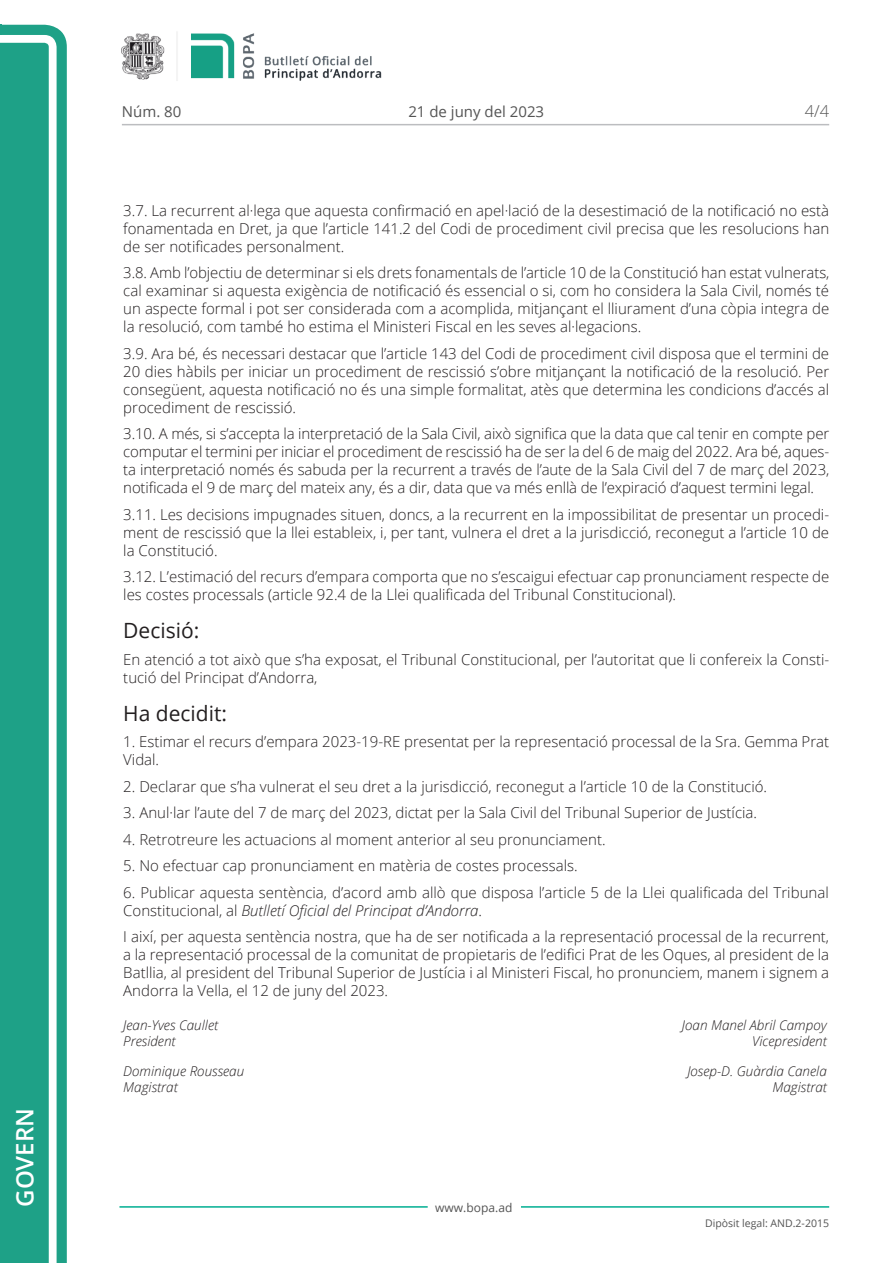
<style>
.page{position:relative;width:893px;height:1263px;background:#fff}
.page>*{position:absolute;margin:0;border:0;box-sizing:border-box;transform-origin:0 0}
.t1{font:600 24px "Open Sans";color:#fff}
.Titol_4_-_TC{font:21px "Open Sans";color:#231f20}
.t2{font:300 16.5px "Open Sans";color:#545454}
.Body_text{font:300 15px/18px "Open Sans";color:#231f20;text-align:justify}
.t3{font:15px "Open Sans";color:#545454}
.signatura{font:italic 300 13.5px "Open Sans";color:#231f20}
.t4{font:12px "Open Sans";color:#545454}
.t5{font:10.5px "Open Sans";color:#545454}
.s1{font-style:italic}
</style>
<div class="page">
<svg style="left:0;top:25px;width:67px;height:1238px;fill:#1ea187"></svg>
<div style="left:0;top:43px;width:49px;height:1220px;background:#1ea187"></div>
<img style="left:122px;top:32px;width:260px;height:49px">
<hr style="left:119px;top:1206px;width:309px;height:2px;background:#00ae91">
<hr style="left:521px;top:1206px;width:308px;height:2px;background:#00ae91">
<hr style="left:122px;top:124px;width:707px;height:1px;background:#bcbdc0">
<h1 class="t1" style="left:8px;top:1207px;width:100px;rotate:-90deg">Govern</h1>
<p class="t3" style="left:122px;top:102px;width:61px">Núm. 80</p>
<p class="t3" style="left:408px;top:102px;width:137px">21 de juny del 2023</p>
<p class="t2" style="left:805px;top:100px;width:26px">4/4</p>
<p class="Body_text" style="left:123px;top:201px;width:707px">3.7. La recurrent al·lega que aquesta confirmació en apel·lació de la desestimació de la notificació no està fonamentada en Dret, ja que l’article 141.2 del Codi de procediment civil precisa que les resolucions han de ser notificades personalment.</p>
<p class="Body_text" style="left:123px;top:263px;width:708px">3.8. Amb l’objectiu de determinar si els drets fonamentals de l’article 10 de la Constitució han estat vulnerats, cal examinar si aquesta exigència de notificació és essencial o si, com ho considera la Sala Civil, només té un aspecte formal i pot ser considerada com a acomplida, mitjançant el lliurament d’una còpia integra de la resolució, com també ho estima el Ministeri Fiscal en les seves al·legacions.</p>
<p class="Body_text" style="left:123px;top:344px;width:707px">3.9. Ara bé, és necessari destacar que l’article 143 del Codi de procediment civil disposa que el termini de 20 dies hàbils per iniciar un procediment de rescissió s’obre mitjançant la notificació de la resolució. Per consegüent, aquesta notificació no és una simple formalitat, atès que determina les condicions d’accés al procediment de rescissió.</p>
<p class="Body_text" style="left:123px;top:424px;width:707px">3.10. A més, si s’accepta la interpretació de la Sala Civil, això significa que la data que cal tenir en compte per computar el termini per iniciar el procediment de rescissió ha de ser la del 6 de maig del 2022. Ara bé, aques&shy;ta interpretació només és sabuda per la recurrent a través de l’aute de la Sala Civil del 7 de març del 2023, notificada el 9 de març del mateix any, és a dir, data que va més enllà de l’expiració d’aquest termini legal.</p>
<p class="Body_text" style="left:123px;top:505px;width:707px">3.11. Les decisions impugnades situen, doncs, a la recurrent en la impossibilitat de presentar un procedi&shy;ment de rescissió que la llei estableix, i, per tant, vulnera el dret a la jurisdicció, reconegut a l’article 10 de la Constitució.</p>
<p class="Body_text" style="left:123px;top:567px;width:707px">3.12. L’estimació del recurs d’empara comporta que no s’escaigui efectuar cap pronunciament respecte de les costes processals (article 92.4 de la Llei qualificada del Tribunal Constitucional).</p>
<p class="Titol_4_-_TC" style="left:123px;top:616px;width:77px">Decisió:</p>
<p class="Body_text" style="left:123px;top:650px;width:707px">En atenció a tot això que s’ha exposat, el Tribunal Constitucional, per l’autoritat que li confereix la Consti&shy;tució del Principat d’Andorra,</p>
<p class="Titol_4_-_TC" style="left:123px;top:699px;width:105px">Ha decidit:</p>
<p class="Body_text" style="left:123px;top:732px;width:707px">1. Estimar el recurs d’empara 2023-19-RE presentat per la representació processal de la Sra. Gemma Prat<br>Vidal.</p>
<p class="Body_text" style="left:123px;top:777px;width:645px">2. Declarar que s’ha vulnerat el seu dret a la jurisdicció, reconegut a l’article 10 de la Constitució.</p>
<p class="Body_text" style="left:123px;top:803px;width:635px">3. Anul·lar l’aute del 7 de març del 2023, dictat per la Sala Civil del Tribunal Superior de Justícia.</p>
<p class="Body_text" style="left:123px;top:830px;width:484px">4. Retrotreure les actuacions al moment anterior al seu pronunciament.</p>
<p class="Body_text" style="left:123px;top:856px;width:456px">5. No efectuar cap pronunciament en matèria de costes processals.</p>
<p class="Body_text" style="left:123px;top:883px;width:707px">6. Publicar aquesta sentència, d’acord amb allò que disposa l’article 5 de la Llei qualificada del Tribunal<br>Constitucional, al <span class="s1">Butlletí Oficial del Principat d’Andorra</span>.</p>
<p class="Body_text" style="left:123px;top:927px;width:707px">I així, per aquesta sentència nostra, que ha de ser notificada a la representació processal de la recurrent, a la representació processal de la comunitat de propietaris de l’edifici Prat de les Oques, al president de la Batllia, al president del Tribunal Superior de Justícia i al Ministeri Fiscal, ho pronunciem, manem i signem a Andorra la Vella, el 12 de juny del 2023.</p>
<p class="signatura" style="left:123px;top:1015px;width:96px">Jean-Yves Caullet</p>
<p class="signatura" style="left:682px;top:1015px;width:146px">Joan Manel Abril Campoy</p>
<p class="signatura" style="left:123px;top:1032px;width:54px">President</p>
<p class="signatura" style="left:752px;top:1032px;width:76px">Vicepresident</p>
<p class="signatura" style="left:123px;top:1061px;width:122px">Dominique Rousseau</p>
<p class="signatura" style="left:687px;top:1061px;width:141px">Josep-D. Guàrdia Canela</p>
<p class="signatura" style="left:123px;top:1078px;width:56px">Magistrat</p>
<p class="signatura" style="left:772px;top:1078px;width:56px">Magistrat</p>
<p class="t4" style="left:435px;top:1199px;width:79px">www.bopa.ad</p>
<p class="t5" style="left:705px;top:1216px;width:125px">Dipòsit legal: AND.2-2015</p>
</div>
